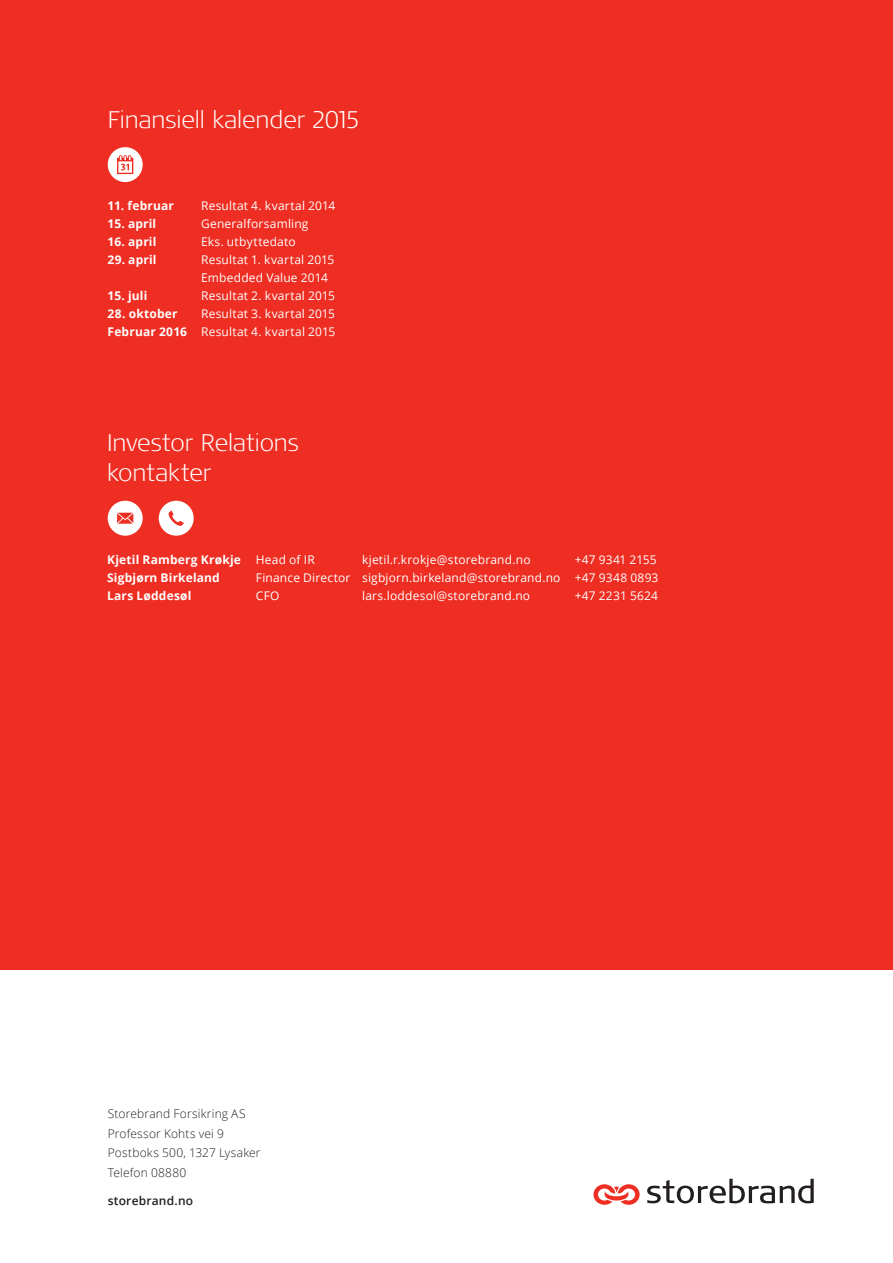
<style>
.page{position:relative;width:893px;height:1263px;background:#fff}
.page>*{position:absolute;margin:0;border:0;box-sizing:border-box;transform-origin:0 0}
.Bakside_tittel_16_20{font:300 expanded 24px/30px "Signa OT";letter-spacing:-.005em;color:#fff}
.Bakside_kallender__b{font:12px "Open Sans";letter-spacing:.015em;color:#fff}
.Bakside_kontakter__b{font:12px "Open Sans";letter-spacing:.015em;color:#fff}
.Avsender_8_13{font:300 12px "Open Sans";letter-spacing:.015em;color:#231f20}
.Bakside_kontakter__b-2{font:700 12px "Open Sans";letter-spacing:.015em;color:#fff}
.Bakside_kallender__b-2{font:700 12px "Open Sans";letter-spacing:.015em;color:#fff}
.Avsender_8_13_bold{font:600 12px "Open Sans";letter-spacing:.015em;color:#231f20}
.Bakside_kontakter__b-3{font:12px "Open Sans";letter-spacing:-.005em;color:#fff}
.s1{font-weight:700}
.s2{font-weight:400}
</style>
<div class="page">
<svg style="left:593px;top:1184px;width:47px;height:21px"></svg>
<svg style="left:647px;top:1179px;width:167px;height:24px"></svg>
<div style="left:0;top:0;width:893px;height:969px;background:#ee2e22"></div>
<div style="left:159px;top:501px;width:35px;height:35px;background:#fff;border-radius:50%"></div>
<svg style="left:168px;top:510px;width:16px;height:16px"></svg>
<div style="left:108px;top:501px;width:35px;height:35px;background:#fff;border-radius:50%"></div>
<svg style="left:117px;top:513px;width:16px;height:11px"></svg>
<div style="left:108px;top:147px;width:35px;height:35px;background:#fff;border-radius:50%"></div>
<svg style="left:117px;top:155px;width:16px;height:19px"></svg>
<p class="Bakside_tittel_16_20" style="left:108px;top:104px;width:253px">Finansiell kalender 2015</p>
<p class="Bakside_kallender__b-2" style="left:108px;top:197px;width:68px">11. februar</p>
<p class="Bakside_kallender__b" style="left:201px;top:198px;width:136px">Resultat 4. kvartal 2014</p>
<p class="Bakside_kallender__b-2" style="left:108px;top:215px;width:50px">15. april</p>
<p class="Bakside_kallender__b" style="left:201px;top:216px;width:109px">Generalforsamling</p>
<p class="Bakside_kallender__b-2" style="left:108px;top:233px;width:50px">16. april</p>
<p class="Bakside_kallender__b" style="left:201px;top:234px;width:96px">Eks. utbyttedato</p>
<p class="Bakside_kallender__b-2" style="left:108px;top:251px;width:50px">29. april</p>
<p class="Bakside_kallender__b" style="left:201px;top:252px;width:135px">Resultat 1. kvartal 2015</p>
<p class="Bakside_kallender__b" style="left:201px;top:270px;width:128px">Embedded Value 2014</p>
<p class="Bakside_kallender__b-2" style="left:108px;top:287px;width:41px">15. juli</p>
<p class="Bakside_kallender__b" style="left:201px;top:288px;width:135px">Resultat 2. kvartal 2015</p>
<p class="Bakside_kallender__b-2" style="left:108px;top:305px;width:72px">28. oktober</p>
<p class="Bakside_kallender__b" style="left:201px;top:306px;width:136px">Resultat 3. kvartal 2015</p>
<p class="Bakside_kallender__b" style="left:108px;top:324px;width:229px"><span class="s1">Februar 2016</span> Resultat 4. kvartal 2015</p>
<p class="Bakside_tittel_16_20" style="left:107px;top:427px;width:193px">Investor Relations kontakter</p>
<p class="Bakside_kontakter__b-2" style="left:107px;top:551px;width:209px">Kjetil Ramberg Krøkje <span class="s2">Head of IR</span></p>
<p class="Bakside_kontakter__b" style="left:362px;top:551px;width:170px">kjetil.r.krokje@storebrand.no</p>
<p class="Bakside_kontakter__b-3" style="left:575px;top:551px;width:83px">+47 9341 2155</p>
<p class="Bakside_kontakter__b-2" style="left:107px;top:569px;width:114px">Sigbjørn Birkeland</p>
<p class="Bakside_kontakter__b" style="left:256px;top:569px;width:404px">Finance Director sigbjorn.birkeland@storebrand.no +47 9348 0893</p>
<p class="Bakside_kontakter__b-2" style="left:107px;top:587px;width:86px">Lars Løddesøl</p>
<p class="Bakside_kontakter__b" style="left:256px;top:587px;width:25px">CFO</p>
<p class="Bakside_kontakter__b" style="left:362px;top:587px;width:169px">lars.loddesol@storebrand.no</p>
<p class="Bakside_kontakter__b" style="left:575px;top:587px;width:85px">+47 2231 5624</p>
<p class="Avsender_8_13" style="left:108px;top:1106px;width:139px">Storebrand Forsikring AS</p>
<p class="Avsender_8_13" style="left:108px;top:1125px;width:118px">Professor Kohts vei 9</p>
<p class="Avsender_8_13" style="left:108px;top:1145px;width:154px">Postboks 500, 1327 Lysaker</p>
<p class="Avsender_8_13" style="left:108px;top:1164px;width:80px">Telefon 08880</p>
<p class="Avsender_8_13_bold" style="left:108px;top:1192px;width:87px">storebrand.no</p>
</div>
